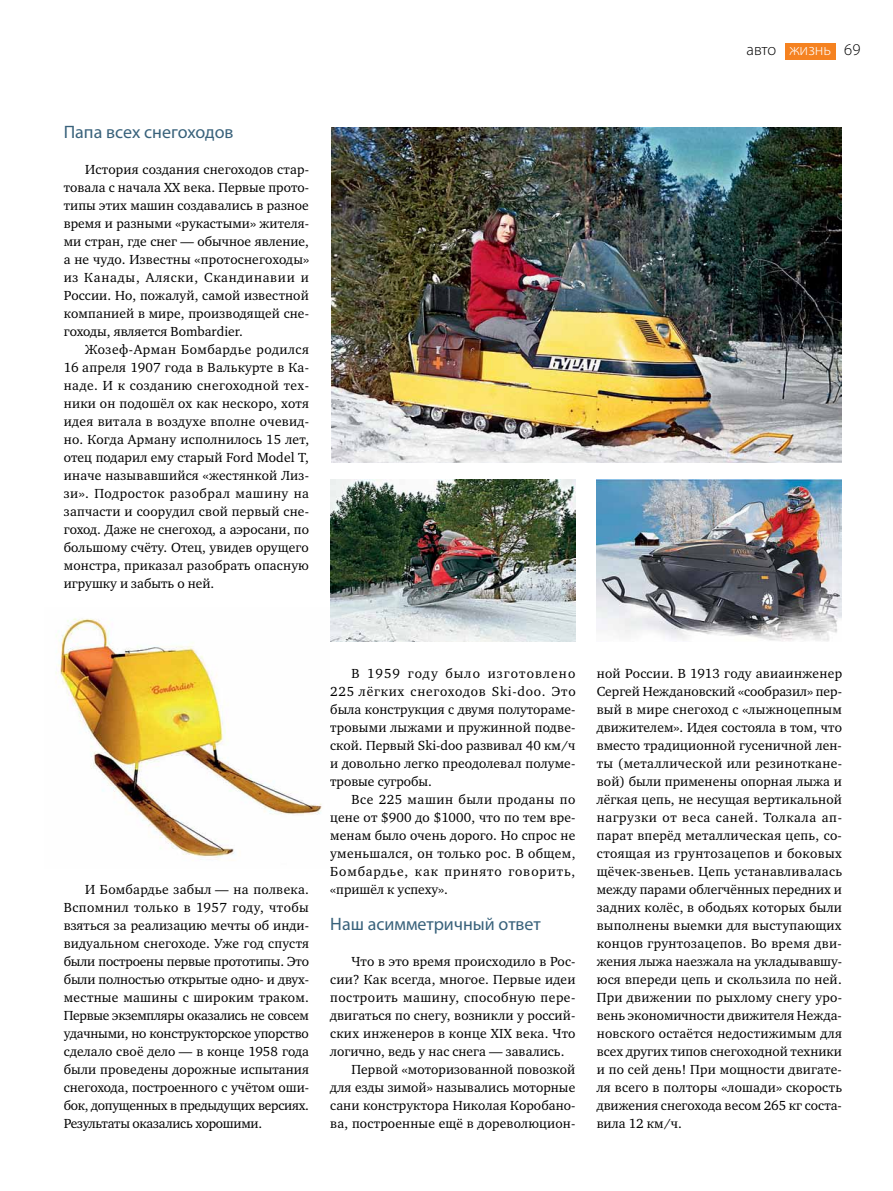
<style>
.page{position:relative;width:893px;height:1191px;background:#fff}
.page>*{position:absolute;margin:0;border:0;box-sizing:border-box;transform-origin:0 0}
.t1{font:18px "Myriad Pro";color:#39627b}
.t2{font:300 16.5px "Myriad Pro";color:#fff}
.t3{font:300 16.5px "Myriad Pro";color:#000}
.t4{font:13.5px/18px "Charter ITC";letter-spacing:.005em;color:#000;text-align:justify}
.t5{font:13.5px "Charter ITC";letter-spacing:.035em;color:#000}
.s1{color:#000}
</style>
<div class="page">
<div style="left:785px;top:43px;width:50px;height:16px;background:#f58220"></div>
<img style="left:331px;top:128px;width:511px;height:335px">
<img style="left:55px;top:618px;width:267px;height:242px">
<img style="left:597px;top:480px;width:245px;height:161px">
<img style="left:330px;top:480px;width:245px;height:161px">
<h1 class="t1" style="left:64px;top:121px;width:171px">Папа всех снегоходов</h1>
<p class="t4" style="left:64px;top:160px;width:247px;text-indent:21px">История создания снегоходов стар&shy;товала с начала XX века. Первые прото&shy;типы этих машин создавались в разное время и разными «рукастыми» жителя&shy;ми стран, где снег — обычное явление, а не чудо. Известны «протоснегоходы» из Канады, Аляски, Скандинавии и России. Но, пожалуй, самой известной компанией в мире, производящей сне&shy;гоходы, является Bombardier.</p>
<p class="t4" style="left:64px;top:340px;width:247px;text-indent:21px">Жозеф-Арман Бомбардье родился 16 апреля 1907 года в Валькурте в Ка&shy;наде. И к созданию снегоходной тех&shy;ники он подошёл ох как нескоро, хотя идея витала в воздухе вполне очевид&shy;но. Когда Арману исполнилось 15 лет, отец подарил ему старый Ford Model T, иначе называвшийся «жестянкой Лиз&shy;зи». Подросток разобрал машину на запчасти и соорудил свой первый сне&shy;гоход. Даже не снегоход, а аэросани, по большому счёту. Отец, увидев орущего монстра, приказал разобрать опасную игрушку и забыть о ней.</p>
<p class="t3" style="left:746px;top:40px;width:31px">авто</p>
<p class="t2" style="left:789px;top:40px;width:73px">жизнь <span class="s1">69</span></p>
<p class="t4" style="left:64px;top:880px;width:247px;text-indent:21px">И Бомбардье забыл — на полвека.<br>Вспомнил только в 1957 году, чтобы взяться за реализацию мечты об инди&shy;видуальном снегоходе. Уже год спустя были построены первые прототипы. Это были полностью открытые одно- и двух&shy;местные машины с широким траком.<br>Первые экземпляры оказались не совсем удачными, но конструкторское упорство сделало своё дело — в конце 1958 года были проведены дорожные испытания снегохода, построенного с учётом оши&shy;бок, допущенных в предыдущих версиях.<br>Результаты оказались хорошими.</p>
<p class="t4" style="left:330px;top:664px;width:247px;text-indent:21px">В 1959 году было изготовлено 225 лёгких снегоходов Ski-doo. Это была конструкция с двумя полутораме&shy;тровыми лыжами и пружинной подве&shy;ской. Первый Ski-doo развивал 40 км/ч и довольно легко преодолевал полуме&shy;тровые сугробы.</p>
<p class="t4" style="left:330px;top:790px;width:247px;text-indent:21px">Все 225 машин были проданы по цене от $900 до $1000, что по тем вре&shy;менам было очень дорого. Но спрос не уменьшался, он только рос. В общем, Бомбардье, как принято говорить, «пришёл к успеху».</p>
<h1 class="t1" style="left:330px;top:913px;width:212px">Наш асимметричный ответ</h1>
<p class="t4" style="left:351px;top:952px;width:225px">Что в это время происходило в Рос-</p>
<p class="t4" style="left:330px;top:970px;width:247px">сии? Как всегда, многое. Первые идеи</p>
<p class="t5" style="left:330px;top:989px;width:247px">построить машину, способную пере-</p>
<p class="t4" style="left:330px;top:1006px;width:247px">двигаться по снегу, возникли у россий-</p>
<p class="t4" style="left:330px;top:1024px;width:247px">ских инженеров в конце XIX века. Что</p>
<p class="t4" style="left:330px;top:1042px;width:236px">логично, ведь у нас снега — завались.</p>
<p class="t4" style="left:351px;top:1060px;width:225px">Первой «моторизованной повозкой</p>
<p class="t4" style="left:330px;top:1078px;width:247px">для езды зимой» назывались моторные</p>
<p class="t4" style="left:330px;top:1096px;width:247px">сани конструктора Николая Коробано-</p>
<p class="t4" style="left:330px;top:1114px;width:247px">ва, построенные ещё в дореволюцион-</p>
<p class="t4" style="left:597px;top:664px;width:247px">ной России. В 1913 году авиаинженер Сергей Неждановский «сообразил» пер&shy;вый в мире снегоход с «лыжноцепным движителем». Идея состояла в том, что вместо традиционной гусеничной лен&shy;ты (металлической или резиноткане&shy;вой) были применены опорная лыжа и лёгкая цепь, не несущая вертикальной нагрузки от веса саней. Толкала ап&shy;парат вперёд металлическая цепь, со&shy;стоящая из грунтозацепов и боковых щёчек-звеньев. Цепь устанавливалась между парами облегчённых передних и задних колёс, в ободьях которых были выполнены выемки для выступающих концов грунтозацепов. Во время дви&shy;жения лыжа наезжала на укладывавшу&shy;юся впереди цепь и скользила по ней.<br>При движении по рыхлому снегу уро&shy;вень экономичности движителя Нежда&shy;новского остаётся недостижимым для всех других типов снегоходной техники и по сей день! При мощности двигате&shy;ля всего в полторы «лошади» скорость движения снегохода весом 265 кг соста&shy;вила 12 км/ч.</p>
</div>
